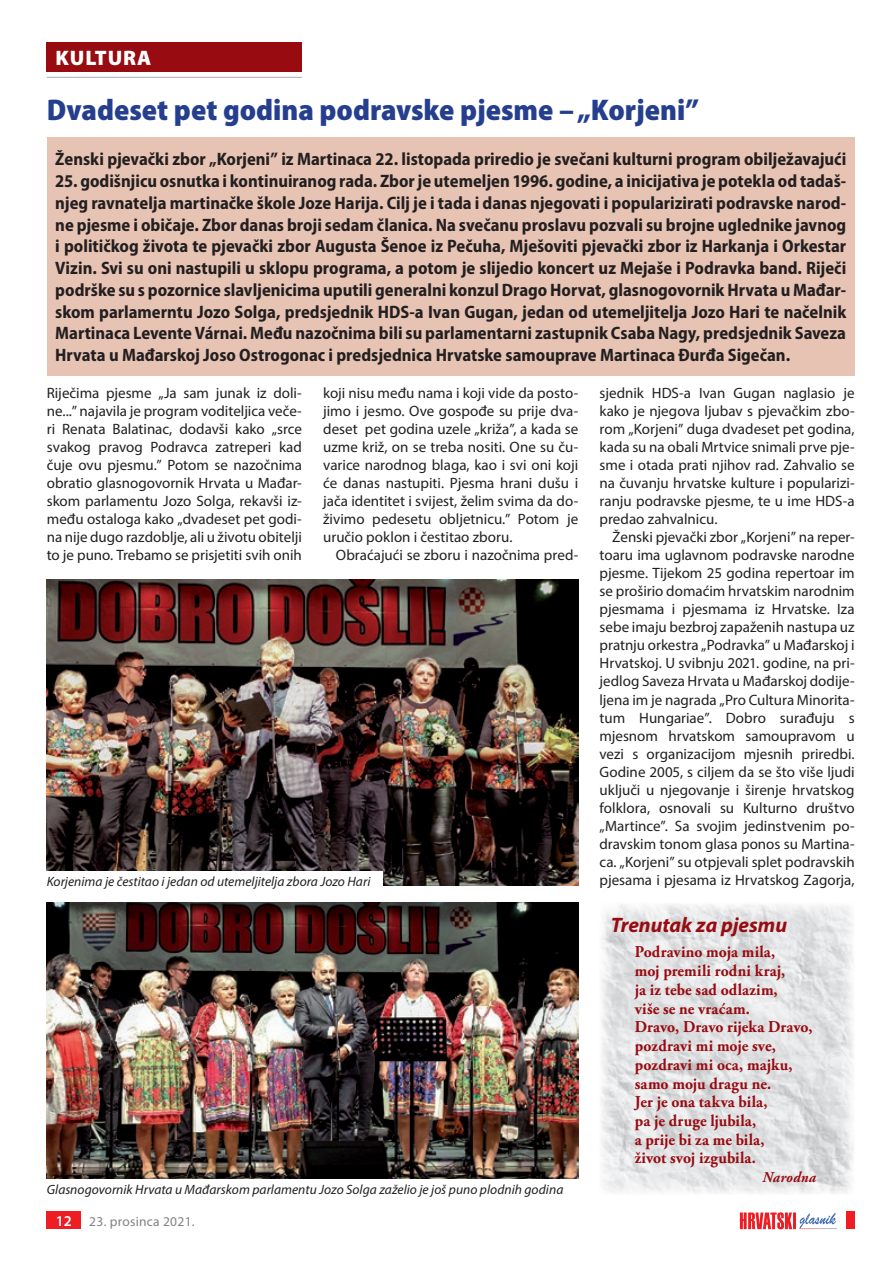
<style>
.page{position:relative;width:893px;height:1263px;background:#fff}
.page>*{position:absolute;margin:0;border:0;box-sizing:border-box;transform-origin:0 0}
.t1{font:900 semi-condensed 30px "Myriad Pro";color:#253f8e}
.t2{font:italic 700 21px "Myriad Pro";color:#970b11}
.t3{font:900 21px "Myriad Pro";color:#fff}
.t4{font:700 semi-condensed 18px/21.8px "Myriad Pro";color:#231f20;text-align:justify}
.t5{font:700 16.5px/18.8px "Adobe Garamond Pro";letter-spacing:.005em;color:#970b11;scale:.95 1}
.t6{font:15px/18px "Myriad Pro";color:#231f20;text-align:justify}
.t7{font:italic 700 15px "Adobe Garamond Pro";letter-spacing:.02em;color:#970b11;scale:.95 1}
.t8{font:italic 13.5px "Myriad Pro";letter-spacing:.005em;color:#231f20}
.t9{font:13.5px "Myriad Pro";letter-spacing:.02em;color:#808285}
.s1{font-weight:600;font-size:15px;color:#fff}
</style>
<div class="page">
<svg style="left:740px;top:1212px;width:96px;height:17px"></svg>
<div style="left:846px;top:1212px;width:9px;height:17px;background:#ee1d23"></div>
<div style="left:47px;top:1212px;width:34px;height:17px;background:#ee1d23"></div>
<div style="left:47px;top:43px;width:255px;height:29px;background:#970b11"></div>
<hr style="left:47px;top:77px;width:255px;height:1px;background:#a8a9ad">
<div style="left:47px;top:137px;width:808px;height:239px;background:#e7c3b3"></div>
<img style="left:47px;top:579px;width:531px;height:307px">
<img style="left:47px;top:902px;width:531px;height:277px">
<img style="left:601px;top:904px;width:252px;height:290px">
<div style="left:43px;top:871px;width:340px;height:19px;background:#fff"></div>
<h2 class="t3" style="left:55px;top:44px;width:15px">KULTURA</h2>
<h1 class="t1" style="left:47px;top:90px;width:654px">Dvadeset pet godina podravske pjesme – „Korjeni”</h1>
<p class="t4" style="left:55px;top:148px;width:792px">Ženski pjevački zbor „Korjeni” iz Martinaca 22. listopada priredio je svečani kulturni program obilježavajući</p>
<p class="t4" style="left:55px;top:170px;width:792px">25. godišnjicu osnutka i kontinuiranog rada. Zbor je utemeljen 1996. godine, a inicijativa je potekla od tadaš&shy;njeg ravnatelja martinačke škole Joze Harija. Cilj je i tada i danas njegovati i popularizirati podravske narod&shy;ne pjesme i običaje. Zbor danas broji sedam članica. Na svečanu proslavu pozvali su brojne uglednike javnog i političkog života te pjevački zbor Augusta Šenoe iz Pečuha, Mješoviti pjevački zbor iz Harkanja i Orkestar Vizin. Svi su oni nastupili u sklopu programa, a potom je slijedio koncert uz Mejaše i Podravka band. Riječi podrške su s pozornice slavljenicima uputili generalni konzul Drago Horvat, glasnogovornik Hrvata u Mađar&shy;skom parlamerntu Jozo Solga, predsjednik HDS-a Ivan Gugan, jedan od utemeljitelja Jozo Hari te načelnik Martinaca Levente Várnai. Među nazočnima bili su parlamentarni zastupnik Csaba Nagy, predsjednik Saveza Hrvata u Mađarskoj Joso Ostrogonac i predsjednica Hrvatske samouprave Martinaca Đurđa Sigečan.</p>
<p class="t6" style="left:47px;top:384px;width:257px">Riječima pjesme „Ja sam junak iz doli&shy;ne...” najavila je program voditeljica veče&shy;ri Renata Balatinac, dodavši kako „srce svakog pravog Podravca zatreperi kad čuje ovu pjesmu.” Potom se nazočnima obratio glasnogovornik Hrvata u Mađar&shy;skom parlamentu Jozo Solga, rekavši iz&shy;među ostaloga kako „dvadeset pet godi&shy;na nije dugo razdoblje, ali u životu obitelji to je puno. Trebamo se prisjetiti svih onih</p>
<p class="t6" style="left:323px;top:384px;width:257px">koji nisu među nama i koji vide da posto&shy;jimo i jesmo. Ove gospođe su prije dva&shy;deset pet godina uzele „križa”, a kada se uzme križ, on se treba nositi. One su ču&shy;varice narodnog blaga, kao i svi oni koji će danas nastupiti. Pjesma hrani dušu i jača identitet i svijest, želim svima da do&shy;živimo pedesetu obljetnicu.” Potom je uručio poklon i čestitao zboru.</p>
<p class="t6" style="left:336px;top:546px;width:244px">Obraćajući se zboru i nazočnima pred-</p>
<p class="t8" style="left:47px;top:873px;width:325px">Korjenima je čestitao i jedan od utemeljitelja zbora Jozo Hari</p>
<p class="t8" style="left:47px;top:1181px;width:518px">Glasnogovornik Hrvata u Mađarskom parlamentu Jozo Solga zaželio je još puno plodnih godina</p>
<p class="t9" style="left:56px;top:1213px;width:140px"><span class="s1">12</span> 23. prosinca 2021.</p>
<p class="t6" style="left:600px;top:384px;width:257px">sjednik HDS-a Ivan Gugan naglasio je kako je njegova ljubav s pjevačkim zbo&shy;rom „Korjeni” duga dvadeset pet godina, kada su na obali Mrtvice snimali prve pje&shy;sme i otada prati njihov rad. Zahvalio se na čuvanju hrvatske kulture i popularizi&shy;ranju podravske pjesme, te u ime HDS-a predao zahvalnicu.</p>
<p class="t6" style="left:599px;top:528px;width:257px;text-indent:13px">Ženski pjevački zbor „Korjeni” na reper&shy;toaru ima uglavnom podravske narodne pjesme. Tijekom 25 godina repertoar im se proširio domaćim hrvatskim narodnim pjesmama i pjesmama iz Hrvatske. Iza sebe imaju bezbroj zapaženih nastupa uz pratnju orkestra „Podravka” u Mađarskoj i Hrvatskoj. U svibnju 2021. godine, na pri&shy;jedlog Saveza Hrvata u Mađarskoj dodije&shy;ljena im je nagrada „Pro Cultura Minorita&shy;tum Hungariae”. Dobro surađuju s mjesnom hrvatskom samoupravom u vezi s organizacijom mjesnih priredbi.<br>Godine 2005, s ciljem da se što više ljudi uključi u njegovanje i širenje hrvatskog folklora, osnovali su Kulturno društvo „Martince”. Sa svojim jedinstvenim po&shy;dravskim tonom glasa ponos su Martina&shy;ca. „Korjeni” su otpjevali splet podravskih pjesama i pjesama iz Hrvatskog Zagorja,</p>
<h2 class="t2" style="left:611px;top:911px;width:178px">Trenutak za pjesmu</h2>
<p class="t5" style="left:635px;top:943px;width:189px">Podravino moja mila,<br>moj premili rodni kraj,<br>ja iz tebe sad odlazim,<br>više se ne vraćam.<br>Dravo, Dravo rijeka Dravo, pozdravi mi moje sve, pozdravi mi oca, majku, samo moju dragu ne.<br>Jer je ona takva bila,<br>pa je druge ljubila,<br>a prije bi za me bila,<br>život svoj izgubila.</p>
<p class="t7" style="left:763px;top:1169px;width:58px">Narodna</p>
</div>
